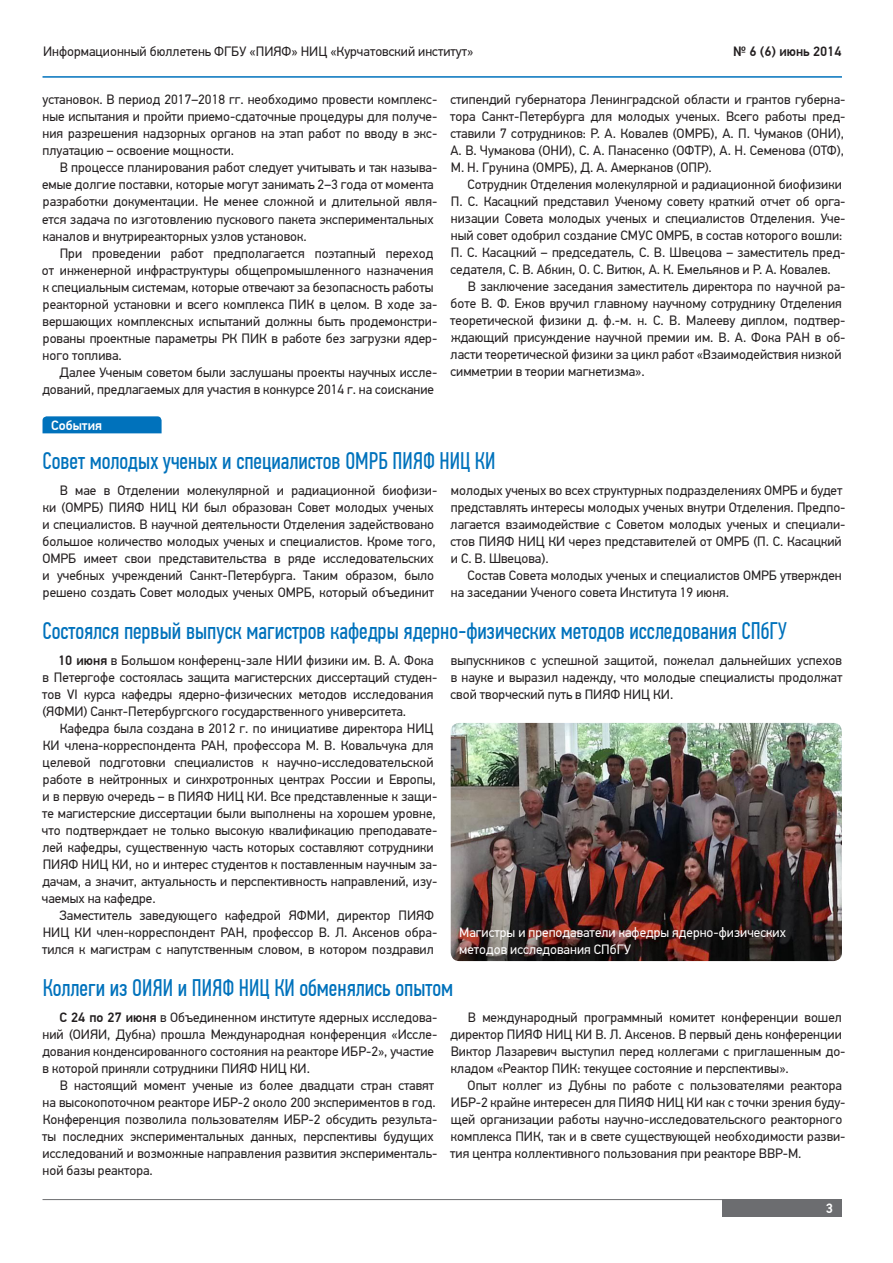
<style>
.page{position:relative;width:893px;height:1263px;background:#fff}
.page>*{position:absolute;margin:0;border:0;box-sizing:border-box;transform-origin:0 0}
.Head_1{font:24px "PF Din Text Comp Pro";color:#0072bc}
.Text_General{font:13.5px/17px "PF Din Text Pro";color:#231f20}
.Text_General-2{font:13.5px/17px "PF Din Text Pro";color:#fff}
.t1{font:500 13.5px "PF Din Text Pro";color:#231f20}
.Lines{font:500 13.5px "PF Din Text Pro";color:#fff}
.s1{font-weight:500}
</style>
<div class="page">
<div style="left:723px;top:1199px;width:119px;height:17px;background:#6c6d70"></div>
<hr style="left:43px;top:76px;width:799px;height:2px;background:#0072bc">
<hr style="left:43px;top:1199px;width:799px;height:1px;background:#6c6d70">
<img style="left:451px;top:723px;width:391px;height:238px">
<div style="left:43px;top:416px;width:119px;height:17px;background:#0072bc"></div>
<p class="Text_General" style="left:43px;top:43px;width:432px">Информационный бюллетень ФГБУ «ПИЯФ» НИЦ «Курчатовский институт»</p>
<p class="t1" style="left:733px;top:43px;width:110px">№ 6 (6) июнь 2014</p>
<p class="Text_General" style="left:43px;top:91px;width:396px;text-align:justify">установок. В период 2017–2018 гг. необходимо провести комплекс&shy;ные испытания и пройти приемо-сдаточные процедуры для получе&shy;ния разрешения надзорных органов на этап работ по вводу в экс&shy;плуатацию – освоение мощности.</p>
<p class="Text_General" style="left:42px;top:159px;width:397px;text-indent:18px">В процессе планирования работ следует учитывать и так называ&shy;емые долгие поставки, которые могут занимать 2–3 года от момента разработки документации. Не менее сложной и длительной явля&shy;ется задача по изготовлению пускового пакета экспериментальных каналов и внутриреакторных узлов установок.</p>
<p class="Text_General" style="left:42px;top:245px;width:397px;text-indent:18px">При проведении работ предполагается поэтапный переход от инженерной инфраструктуры общепромышленного назначения к специальным системам, которые отвечают за безопасность работы реакторной установки и всего комплекса ПИК в целом. В ходе за&shy;вершающих комплексных испытаний должны быть продемонстри&shy;рованы проектные параметры РК ПИК в работе без загрузки ядер&shy;ного топлива.</p>
<p class="Text_General" style="left:42px;top:364px;width:396px;text-align:right">Далее Ученым советом были заслушаны проекты научных иссле&shy;дований, предлагаемых для участия в конкурсе 2014 г. на соискание</p>
<p class="Lines" style="left:51px;top:417px;width:53px">События</p>
<p class="Text_General" style="left:450px;top:91px;width:397px;text-align:justify">стипендий губернатора Ленинградской области и грантов губерна&shy;тора Санкт-Петербурга для молодых ученых. Всего работы пред&shy;ставили 7 сотрудников: Р. А. Ковалев (ОМРБ), А. П. Чумаков (ОНИ), А. В. Чумакова (ОНИ), С. А. Панасенко (ОФТР), А. Н. Семенова (ОТФ), М. Н. Грунина (ОМРБ), Д. А. Амерканов (ОПР).</p>
<p class="Text_General" style="left:450px;top:176px;width:397px;text-indent:17px">Сотрудник Отделения молекулярной и радиационной биофизики П. С. Касацкий представил Ученому совету краткий отчет об орга&shy;низации Совета молодых ученых и специалистов Отделения. Уче&shy;ный совет одобрил создание СМУС ОМРБ, в состав которого вошли:<br>П. С. Касацкий – председатель, С. В. Швецова – заместитель пред&shy;седателя, С. В. Абкин, О. С. Витюк, А. К. Емельянов и Р. А. Ковалев.</p>
<p class="Text_General" style="left:450px;top:278px;width:397px;text-indent:18px">В заключение заседания заместитель директора по научной ра&shy;боте В. Ф. Ежов вручил главному научному сотруднику Отделения теоретической физики д. ф.-м. н. С. В. Малееву диплом, подтвер&shy;ждающий присуждение научной премии им. В. А. Фока РАН в об&shy;ласти теоретической физики за цикл работ «Взаимодействия низкой симметрии в теории магнетизма».</p>
<p class="Head_1" style="left:43px;top:447px;width:454px">Совет молодых ученых и специалистов ОМРБ ПИЯФ НИЦ КИ</p>
<p class="Text_General" style="left:42px;top:482px;width:396px;text-indent:17px">В мае в Отделении молекулярной и радиационной биофизи&shy;ки (ОМРБ) ПИЯФ НИЦ КИ был образован Совет молодых ученых и специалистов. В научной деятельности Отделения задействовано большое количество молодых ученых и специалистов. Кроме того, ОМРБ имеет свои представительства в ряде исследовательских и учебных учреждений Санкт-Петербурга. Таким образом, было решено создать Совет молодых ученых ОМРБ, который объединит</p>
<p class="Text_General" style="left:450px;top:482px;width:397px">молодых ученых во всех структурных подразделениях ОМРБ и будет представлять интересы молодых ученых внутри Отделения. Предпо&shy;лагается взаимодействие с Советом молодых ученых и специали&shy;стов ПИЯФ НИЦ КИ через представителей от ОМРБ (П. С. Касацкий и С. В. Швецова).</p>
<p class="Text_General" style="left:451px;top:567px;width:392px;text-indent:17px">Состав Совета молодых ученых и специалистов ОМРБ утвержден на заседании Ученого совета Института 19 июня.</p>
<p class="Head_1" style="left:43px;top:617px;width:746px">Состоялся первый выпуск магистров кафедры ядерно-физических методов исследования СПбГУ</p>
<p class="Text_General" style="left:42px;top:652px;width:397px;text-indent:16px"><span class="s1">10 июня</span> в Большом конференц-зале НИИ физики им. В. А. Фока в Петергофе состоялась защита магистерских диссертаций студен&shy;тов VI курса кафедры ядерно-физических методов исследования (ЯФМИ) Санкт-Петербургского государственного университета.</p>
<p class="Text_General" style="left:42px;top:720px;width:397px;text-indent:18px">Кафедра была создана в 2012 г. по инициативе директора НИЦ КИ члена-корреспондента РАН, профессора М. В. Ковальчука для целевой подготовки специалистов к научно-исследовательской работе в нейтронных и синхротронных центрах России и Европы, и в первую очередь – в ПИЯФ НИЦ КИ. Все представленные к защи&shy;те магистерские диссертации были выполнены на хорошем уровне, что подтверждает не только высокую квалификацию преподавате&shy;лей кафедры, существенную часть которых составляют сотрудники ПИЯФ НИЦ КИ, но и интерес студентов к поставленным научным за&shy;дачам, а значит, актуальность и перспективность направлений, изу&shy;чаемых на кафедре.</p>
<p class="Text_General" style="left:42px;top:907px;width:397px;text-indent:17px">Заместитель заведующего кафедрой ЯФМИ, директор ПИЯФ<br>НИЦ КИ член-корреспондент РАН, профессор В. Л. Аксенов обра&shy;тился к магистрам с напутственным словом, в котором поздравил</p>
<p class="Text_General" style="left:450px;top:652px;width:393px;text-align:justify">выпускников с успешной защитой, пожелал дальнейших успехов в науке и выразил надежду, что молодые специалисты продолжат свой творческий путь в ПИЯФ НИЦ КИ.</p>
<p class="Text_General-2" style="left:459px;top:924px;width:328px">Магистры и преподаватели кафедры ядерно-физических методов исследования СПбГУ</p>
<p class="Head_1" style="left:43px;top:974px;width:412px">Коллеги из ОИЯИ и ПИЯФ НИЦ КИ обменялись опытом</p>
<p class="Text_General" style="left:42px;top:1009px;width:396px;text-indent:17px"><span class="s1">С 24 по 27 июня</span> в Объединенном институте ядерных исследова&shy;ний (ОИЯИ, Дубна) прошла Международная конференция «Иссле&shy;дования конденсированного состояния на реакторе ИБР-2», участие в которой приняли сотрудники ПИЯФ НИЦ КИ.</p>
<p class="Text_General" style="left:42px;top:1077px;width:397px;text-indent:18px">В настоящий момент ученые из более двадцати стран ставят на высокопоточном реакторе ИБР-2 около 200 экспериментов в год.<br>Конференция позволила пользователям ИБР-2 обсудить результа&shy;ты последних экспериментальных данных, перспективы будущих исследований и возможные направления развития эксперименталь&shy;ной базы реактора.</p>
<p class="Text_General" style="left:451px;top:1009px;width:396px;text-indent:17px">В международный программный комитет конференции вошел директор ПИЯФ НИЦ КИ В. Л. Аксенов. В первый день конференции Виктор Лазаревич выступил перед коллегами с приглашенным до&shy;кладом «Реактор ПИК: текущее состояние и перспективы».</p>
<p class="Text_General" style="left:450px;top:1077px;width:397px;text-indent:17px">Опыт коллег из Дубны по работе с пользователями реактора ИБР-2 крайне интересен для ПИЯФ НИЦ КИ как с точки зрения буду&shy;щей организации работы научно-исследовательского реакторного комплекса ПИК, так и в свете существующей необходимости разви&shy;тия центра коллективного пользования при реакторе ВВР-М.</p>
<p class="Lines" style="left:826px;top:1200px;width:9px">3</p>
</div>
